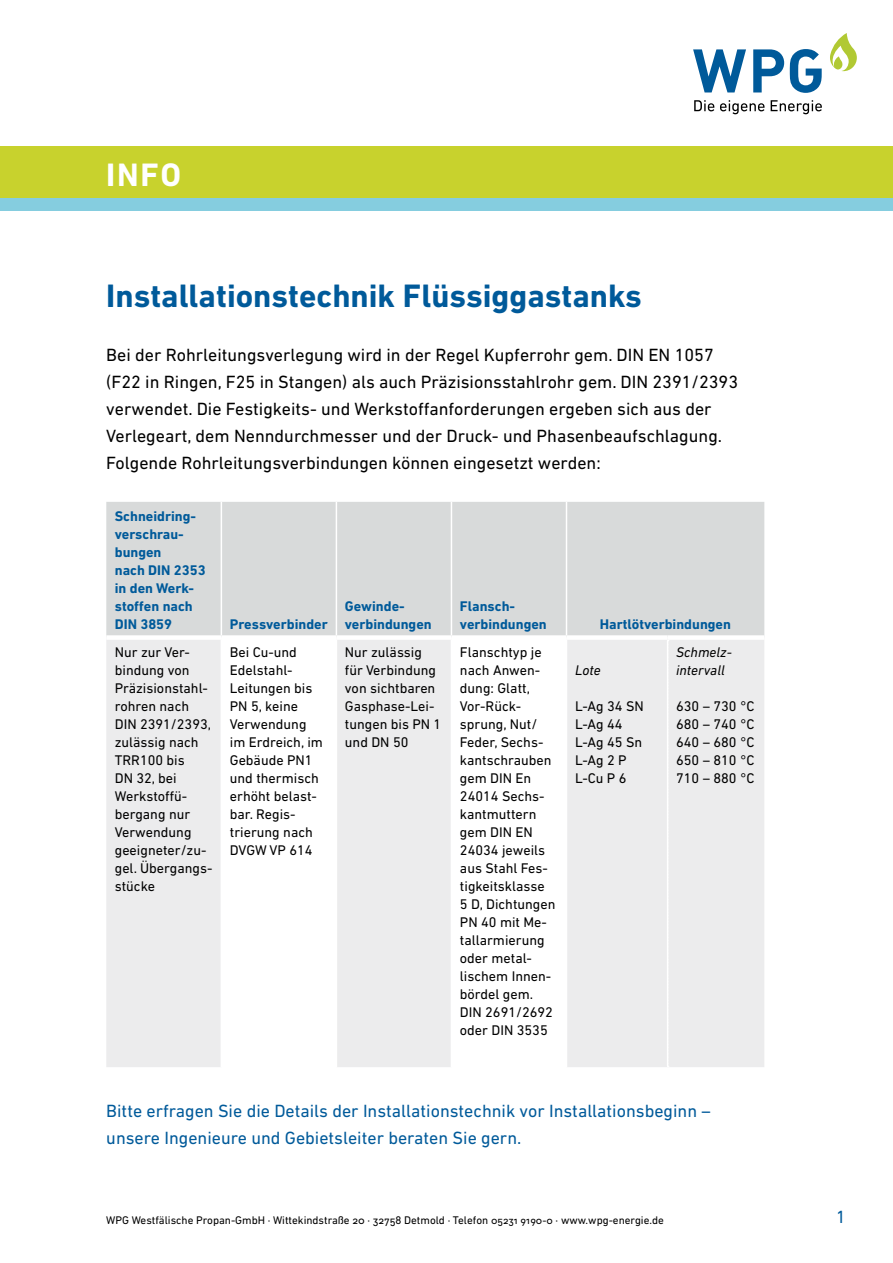
<style>
.page{position:relative;width:893px;height:1263px;background:#fff}
.page>*{position:absolute;margin:0;border:0;box-sizing:border-box;transform-origin:0 0}
.t1{font:700 33px "DIN Next LT Pro";color:#005a9a}
.t2{font:700 33px "DIN Next LT Pro";color:#fff}
.t3{font:18px/27px "DIN Next LT Pro";color:#000}
.t4{font:18px/27px "DIN Next LT Pro";color:#005a9a}
.t5{font:14.25px/18px "DIN Next LT Pro";color:#000}
.t6{font:700 14.25px/18px "DIN Next LT Pro";color:#005a9a}
.t7{font:italic 14.25px/18px "DIN Next LT Pro";color:#000}
.t8{font:11.25px "DIN Next LT Pro";color:#000}
.s1{font-size:10.8px}
</style>
<div class="page">
<div style="left:106px;top:502px;width:658px;height:133px;background:#d8dada"></div>
<div style="left:106px;top:640px;width:658px;height:427px;background:#ececed"></div>
<svg style="left:222px;top:640px;width:344px;height:427px"></svg>
<hr style="left:221px;top:502px;width:1px;height:133px;background:#fff">
<hr style="left:336px;top:502px;width:1px;height:133px;background:#fff">
<hr style="left:451px;top:502px;width:1px;height:133px;background:#fff">
<hr style="left:566px;top:502px;width:1px;height:133px;background:#fff">
<hr style="left:221px;top:640px;width:1px;height:427px;background:#fff">
<hr style="left:336px;top:640px;width:1px;height:427px;background:#fff">
<hr style="left:451px;top:640px;width:1px;height:427px;background:#fff">
<hr style="left:566px;top:640px;width:1px;height:427px;background:#fff">
<svg style="left:667px;top:640px;width:2px;height:427px"></svg>
<svg style="left:693px;top:49px;width:53px;height:43px"></svg>
<svg style="left:753px;top:49px;width:31px;height:43px"></svg>
<svg style="left:790px;top:49px;width:32px;height:44px"></svg>
<svg style="left:830px;top:33px;width:27px;height:38px"></svg>
<svg style="left:694px;top:100px;width:20px;height:11px"></svg>
<svg style="left:720px;top:100px;width:44px;height:14px"></svg>
<svg style="left:771px;top:100px;width:51px;height:14px"></svg>
<div style="left:0;top:147px;width:893px;height:51px;background:#c8d22d"></div>
<div style="left:0;top:198px;width:893px;height:12px;background:#85cddf"></div>
<h1 class="t2" style="left:106px;top:156px;width:76px">INFO</h1>
<h1 class="t1" style="left:106px;top:276px;width:537px">Installationstechnik Flüssiggastanks</h1>
<p class="t3" style="left:106px;top:341px;width:633px">Bei der Rohrleitungsverlegung wird in der Regel Kupferrohr gem. DIN EN 1057 (F22 in Ringen, F25 in Stangen) als auch Präzisionsstahlrohr gem. DIN 2391/2393 verwendet. Die Festigkeits- und Werkstoffanforderungen ergeben sich aus der Verlegeart, dem Nenndurchmesser und der Druck- und Phasenbeaufschlagung.<br>Folgende Rohrleitungsverbindungen können eingesetzt werden:</p>
<p class="t6" style="left:115px;top:507px;width:92px">Schneidring&shy;verschrau&shy;bungen<br>nach DIN 2353 in den Werk&shy;stoffen nach<br>DIN 3859</p>
<p class="t6" style="left:345px;top:597px;width:88px">Gewinde&shy;verbindungen</p>
<p class="t6" style="left:460px;top:597px;width:88px">Flansch&shy;verbindungen</p>
<p class="t6" style="left:230px;top:615px;width:99px">Pressverbinder</p>
<p class="t6" style="left:600px;top:615px;width:133px">Hartlötverbindungen</p>
<p class="t5" style="left:115px;top:643px;width:99px">Nur zur Ver&shy;bindung von<br>Präzisionstahl&shy;rohren nach<br>DIN 2391/2393, zulässig nach<br>TRR100 bis<br>DN 32, bei<br>Werkstoffü&shy;bergang nur<br>Verwendung geeigneter/zu&shy;gel. Übergangs&shy;stücke</p>
<p class="t5" style="left:230px;top:643px;width:95px">Bei Cu-und<br>Edelstahl-<br>Leitungen bis<br>PN 5, keine<br>Verwendung im Erdreich, im<br>Gebäude PN1 und thermisch erhöht belast&shy;bar. Regis&shy;trierung nach<br>DVGW VP 614</p>
<p class="t5" style="left:345px;top:643px;width:98px">Nur zulässig für Verbindung von sichtbaren<br>Gasphase-Lei&shy;tungen bis PN 1 und DN 50</p>
<p class="t5" style="left:460px;top:643px;width:97px">Flanschtyp je nach Anwen&shy;dung: Glatt,<br>Vor-Rück&shy;sprung, Nut/<br>Feder, Sechs&shy;kantschrauben gem DIN En<br>24014 Sechs&shy;kantmuttern gem DIN EN<br>24034 jeweils aus Stahl Fes&shy;tigkeitsklasse<br>5 D, Dichtungen<br>PN 40 mit Me&shy;tallarmierung oder metal&shy;lischem Innen&shy;bördel gem.<br>DIN 2691/2692 oder DIN 3535</p>
<p class="t7" style="left:575px;top:661px;width:27px">Lote</p>
<p class="t5" style="left:575px;top:697px;width:70px">L-Ag 34 SN<br>L-Ag 44<br>L-Ag 45 Sn<br>L-Ag 2 P<br>L-Cu P 6</p>
<p class="t7" style="left:676px;top:643px;width:57px">Schmelz&shy;intervall</p>
<p class="t5" style="left:676px;top:697px;width:80px;text-align:justify">630 – 730 °C 680 – 740 °C 640 – 680 °C 650 – 810 °C 710 – 880 °C</p>
<p class="t4" style="left:106px;top:1097px;width:606px">Bitte erfragen Sie die Details der Installationstechnik vor Installationsbeginn – unsere Ingenieure und Gebietsleiter beraten Sie gern.</p>
<p class="t8" style="left:106px;top:1213px;width:559px">WPG Westfälische Propan-GmbH · Wittekindstraße 20 · 32758 Detmold · Telefon <span class="s1">05231 9190-0</span> · www.wpg-energie.de</p>
<p class="t4" style="left:836px;top:1203px;width:11px">1</p>
</div>
